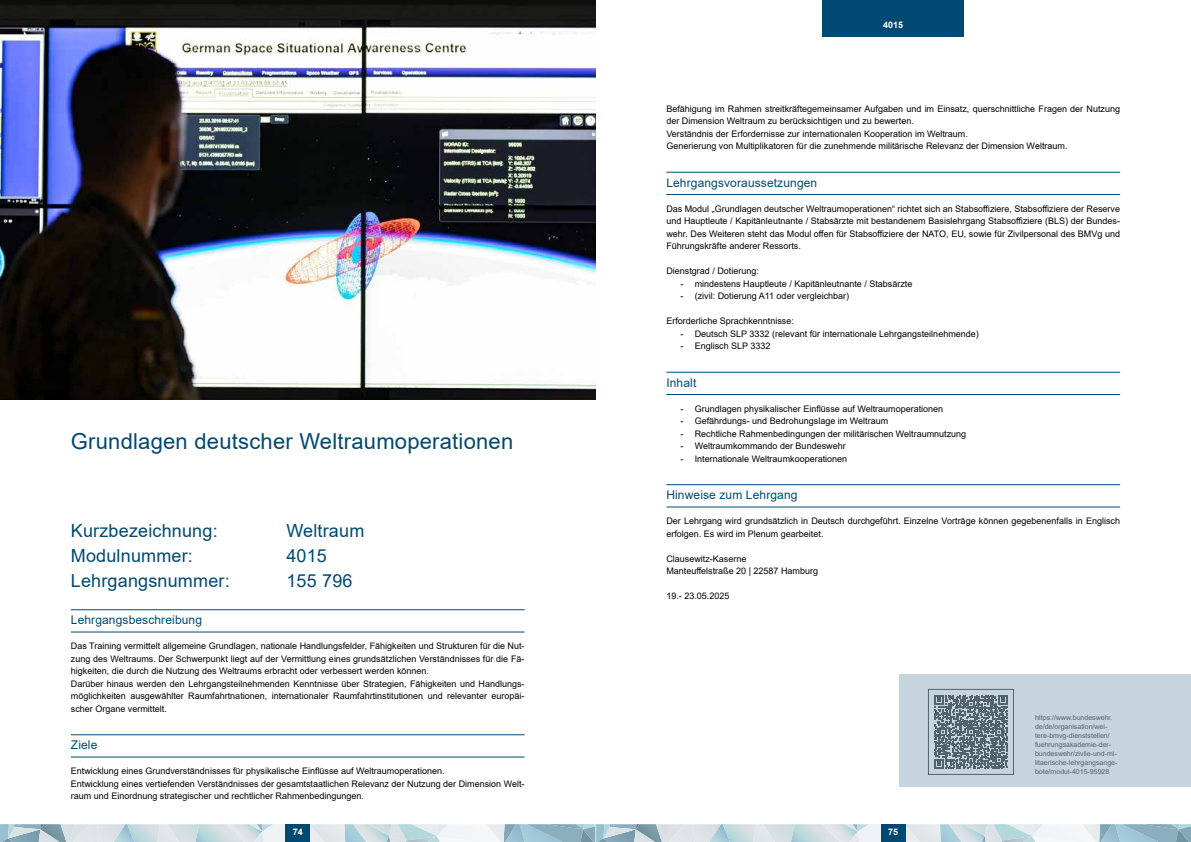
<style>
.page{position:relative;width:1191px;height:842px;background:#fff}
.page>*{position:absolute;margin:0;border:0;box-sizing:border-box;transform-origin:0 0}
.t1{font:22px "Arial";letter-spacing:.01em;color:#004972}
.t2{font:18px "Arial";letter-spacing:.01em;color:#004972}
.t3{font:12px "Arial";letter-spacing:.01em;color:#004972}
.t4{font:9px/12.5px "Arial";color:#000}
.t5{font:700 9px "Arial";color:#fff}
.t6{font:7px/9px "Arial";color:#51646d}
</style>
<div class="page">
<img style="left:0;top:0;width:595px;height:399px">
<div style="left:899px;top:674px;width:292px;height:113px;background:#c6d4dd"></div>
<svg style="left:595px;top:824px;width:596px;height:18px;background:#bdd0d9"></svg>
<svg style="left:0;top:824px;width:595px;height:18px;background:#c5d6dd"></svg>
<div style="left:286px;top:824px;width:24px;height:18px;background:#004972"></div>
<hr style="left:71px;top:609px;width:453px;height:1px;background:#004972">
<hr style="left:71px;top:631px;width:453px;height:1px;background:#004972">
<hr style="left:71px;top:734px;width:453px;height:1px;background:#004972">
<hr style="left:71px;top:756px;width:453px;height:1px;background:#004972">
<div style="left:822px;top:0;width:142px;height:37px;background:#004972"></div>
<hr style="left:666px;top:172px;width:454px;height:1px;background:#004972">
<hr style="left:666px;top:194px;width:454px;height:1px;background:#004972">
<hr style="left:666px;top:372px;width:454px;height:1px;background:#004972">
<hr style="left:666px;top:394px;width:454px;height:1px;background:#004972">
<hr style="left:666px;top:484px;width:454px;height:1px;background:#004972">
<hr style="left:666px;top:506px;width:454px;height:1px;background:#004972">
<svg style="left:934px;top:695px;width:74px;height:74px"></svg>
<div style="left:928px;top:689px;width:85px;height:85px;border:1px solid #51646d"></div>
<h1 class="t1" style="left:71px;top:426px;width:444px">Grundlagen deutscher Weltraumoperationen</h1>
<h2 class="t2" style="left:71px;top:518px;width:148px">Kurzbezeichnung:</h2>
<h2 class="t2" style="left:286px;top:518px;width:79px">Weltraum</h2>
<h2 class="t2" style="left:71px;top:543px;width:124px">Modulnummer:</h2>
<h2 class="t2" style="left:286px;top:543px;width:42px">4015</h2>
<h2 class="t2" style="left:71px;top:568px;width:160px">Lehrgangsnummer:</h2>
<h2 class="t2" style="left:286px;top:568px;width:68px">155 796</h2>
<h3 class="t3" style="left:71px;top:612px;width:133px">Lehrgangsbeschreibung</h3>
<p class="t4" style="left:71px;top:640px;width:455px">Das Training vermittelt allgemeine Grundlagen, nationale Handlungsfelder, Fähigkeiten und Strukturen für die Nut&shy;zung des Weltraums. Der Schwerpunkt liegt auf der Vermittlung eines grundsätzlichen Verständnisses für die Fä&shy;higkeiten, die durch die Nutzung des Weltraums erbracht oder verbessert werden können.<br>Darüber hinaus werden den Lehrgangsteilnehmenden Kenntnisse über Strategien, Fähigkeiten und Handlungs&shy;möglichkeiten ausgewählter Raumfahrtnationen, internationaler Raumfahrtinstitutionen und relevanter europäi&shy;scher Organe vermittelt.</p>
<h3 class="t3" style="left:71px;top:737px;width:28px">Ziele</h3>
<p class="t4" style="left:71px;top:765px;width:455px">Entwicklung eines Grundverständnisses für physikalische Einflüsse auf Weltraumoperationen.<br>Entwicklung eines vertiefenden Verständnisses der gesamtstaatlichen Relevanz der Nutzung der Dimension Welt&shy;raum und Einordnung strategischer und rechtlicher Rahmenbedingungen.</p>
<p class="t5" style="left:883px;top:19px;width:22px">4015</p>
<p class="t4" style="left:666px;top:102px;width:455px">Befähigung im Rahmen streitkräftegemeinsamer Aufgaben und im Einsatz, querschnittliche Fragen der Nutzung der Dimension Weltraum zu berücksichtigen und zu bewerten.<br>Verständnis der Erfordernisse zur internationalen Kooperation im Weltraum.<br>Generierung von Multiplikatoren für die zunehmende militärische Relevanz der Dimension Weltraum.</p>
<h3 class="t3" style="left:666px;top:174px;width:152px">Lehrgangsvoraussetzungen</h3>
<p class="t4" style="left:666px;top:202px;width:455px;text-align:justify">Das Modul „Grundlagen deutscher Weltraumoperationen“ richtet sich an Stabsoffiziere, Stabsoffiziere der Reserve und Hauptleute / Kapitänleutnante / Stabsärzte mit bestandenem Basislehrgang Stabsoffiziere (BLS) der Bundes&shy;wehr. Des Weiteren steht das Modul offen für Stabsoffiziere der NATO, EU, sowie für Zivilpersonal des BMVg und Führungskräfte anderer Ressorts.</p>
<p class="t4" style="left:666px;top:265px;width:94px">Dienstgrad / Dotierung:</p>
<p class="t4" style="left:680px;top:277px;width:233px">- mindestens Hauptleute / Kapitänleutnante / Stabsärzte</p>
<p class="t4" style="left:680px;top:290px;width:170px">- (zivil: Dotierung A11 oder vergleichbar)</p>
<p class="t4" style="left:666px;top:315px;width:129px">Erforderliche Sprachkenntnisse:</p>
<p class="t4" style="left:680px;top:327px;width:300px">- Deutsch SLP 3332 (relevant für internationale Lehrgangsteilnehmende)</p>
<p class="t4" style="left:680px;top:340px;width:92px">- Englisch SLP 3332</p>
<h3 class="t3" style="left:666px;top:374px;width:31px">Inhalt</h3>
<p class="t4" style="left:680px;top:402px;width:264px">- Grundlagen physikalischer Einflüsse auf Weltraumoperationen</p>
<p class="t4" style="left:680px;top:415px;width:209px">- Gefährdungs- und Bedrohungslage im Weltraum</p>
<p class="t4" style="left:680px;top:427px;width:287px">- Rechtliche Rahmenbedingungen der militärischen Weltraumnutzung</p>
<p class="t4" style="left:680px;top:440px;width:167px">- Weltraumkommando der Bundeswehr</p>
<p class="t4" style="left:680px;top:452px;width:168px">- Internationale Weltraumkooperationen</p>
<h3 class="t3" style="left:666px;top:487px;width:133px">Hinweise zum Lehrgang</h3>
<p class="t4" style="left:666px;top:515px;width:455px">Der Lehrgang wird grundsätzlich in Deutsch durchgeführt. Einzelne Vorträge können gegebenenfalls in Englisch erfolgen. Es wird im Plenum gearbeitet.</p>
<p class="t4" style="left:666px;top:552px;width:153px">Clausewitz-Kaserne<br>Manteuffelstraße 20 | 22587 Hamburg</p>
<p class="t4" style="left:666px;top:590px;width:65px">19.- 23.05.2025</p>
<p class="t6" style="left:1035px;top:713px;width:84px">https://www.bundeswehr. de/de/organisation/wei&shy;tere-bmvg-dienststellen/ fuehrungsakademie-der&shy;bundeswehr/zivile-und-mi&shy;litaerische-lehrgangsange&shy;bote/modul-4015-95928</p>
<p class="t5" style="left:293px;top:825px;width:12px">74</p>
<p class="t5" style="left:888px;top:825px;width:12px">75</p>
</div>
